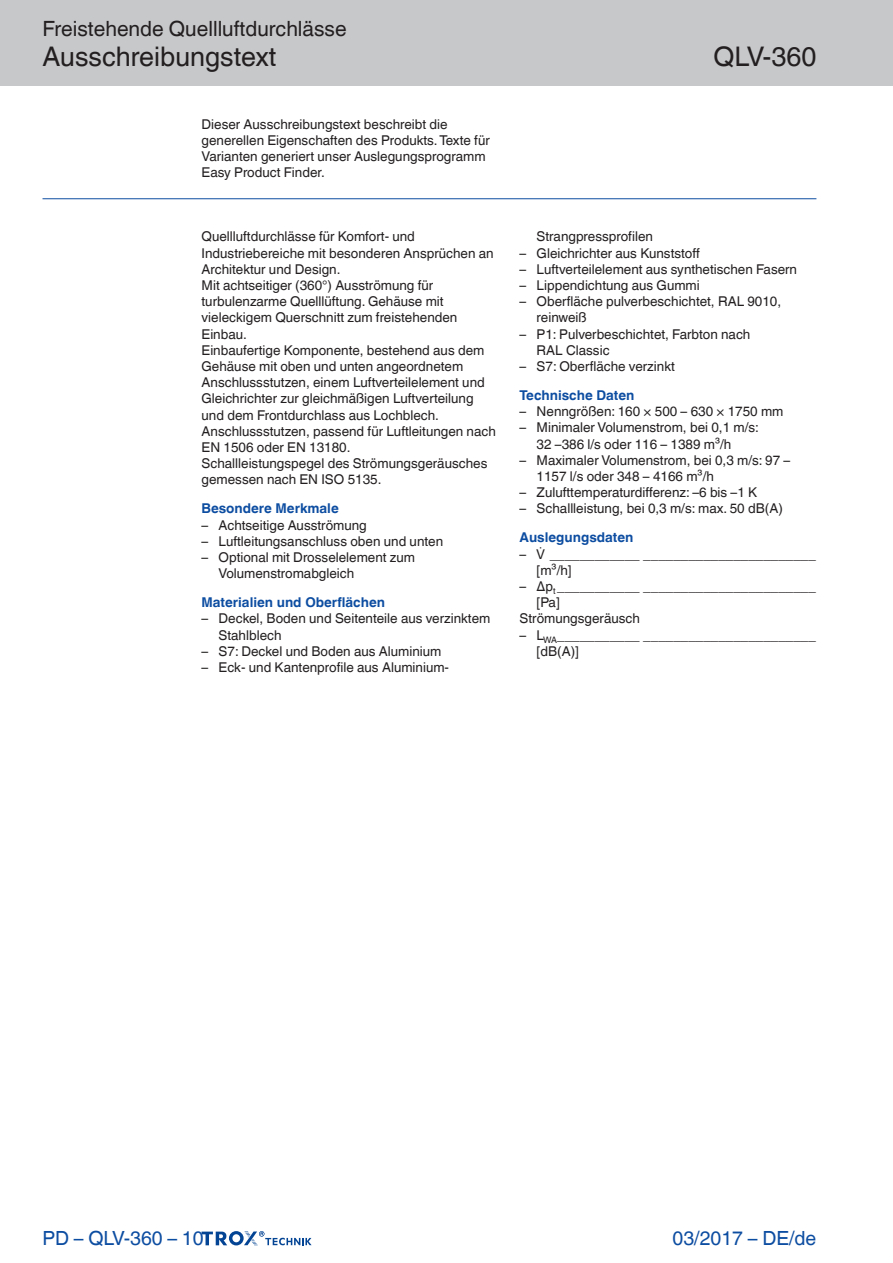
<style>
.page{position:relative;width:893px;height:1263px;background:#fff}
.page>*{position:absolute;margin:0;border:0;box-sizing:border-box;transform-origin:0 0}
.Navigation_2{font:27px "TROX Helvetica";color:#231f20}
.Navigation_3{font:27px "TROX Helvetica";color:#231f20}
.Navigation_1{font:21px "TROX Helvetica";color:#231f20}
.date{font:19.5px "TROX Helvetica";color:#0d4da1}
.pagina_li-re{font:19.5px "TROX Helvetica";color:#0d4da1}
.descr_txt_section_li{font:13.5px/16.2px "TROX Helvetica";color:#231f20}
.descr_txt_section_pa{font:13.5px/16.2px "TROX Helvetica";color:#231f20}
.descr_txt_section_ti{font:700 13.5px "TROX Helvetica";color:#0d4da1}
</style>
<div class="page">
<div style="left:0;top:0;width:893px;height:85px;background:#c7c8ca"></div>
<hr style="left:43px;top:198px;width:773px;height:1px;background:#0d4da1">
<svg style="left:202px;top:1231px;width:110px;height:15px"></svg>
<p class="Navigation_1" style="left:43px;top:17px;width:306px">Freistehende Quellluftdurchlässe</p>
<p class="Navigation_2" style="left:43px;top:41px;width:235px">Ausschreibungstext</p>
<p class="descr_txt_section_pa" style="left:202px;top:116px;width:290px">Dieser Ausschreibungstext beschreibt die generellen Eigenschaften des Produkts. Texte für Varianten generiert unser Auslegungsprogramm Easy Product Finder.</p>
<p class="descr_txt_section_pa" style="left:202px;top:229px;width:294px">Quellluftdurchlässe für Komfort- und<br>Industriebereiche mit besonderen Ansprüchen an<br>Architektur und Design.</p>
<p class="descr_txt_section_pa" style="left:202px;top:277px;width:257px">Mit achtseitiger (360°) Ausströmung für turbulenzarme Quelllüftung. Gehäuse mit vieleckigem Querschnitt zum freistehenden Einbau.</p>
<p class="descr_txt_section_pa" style="left:202px;top:342px;width:285px">Einbaufertige Komponente, bestehend aus dem Gehäuse mit oben und unten angeordnetem Anschlussstutzen, einem Luftverteilelement und Gleichrichter zur gleichmäßigen Luftverteilung und dem Frontdurchlass aus Lochblech.</p>
<p class="descr_txt_section_pa" style="left:202px;top:423px;width:296px">Anschlussstutzen, passend für Luftleitungen nach<br>EN 1506 oder EN 13180.</p>
<p class="descr_txt_section_pa" style="left:202px;top:455px;width:287px">Schallleistungspegel des Strömungsgeräusches gemessen nach EN ISO 5135.</p>
<p class="descr_txt_section_ti" style="left:202px;top:501px;width:139px">Besondere Merkmale</p>
<p class="descr_txt_section_li" style="left:202px;top:517px;width:167px">– Achtseitige Ausströmung</p>
<p class="descr_txt_section_li" style="left:202px;top:533px;width:243px">– Luftleitungsanschluss oben und unten</p>
<p class="descr_txt_section_li" style="left:219px;top:549px;width:198px;text-indent:-17px">– Optional mit Drosselelement zum<br>Volumenstromabgleich</p>
<p class="descr_txt_section_ti" style="left:202px;top:595px;width:185px">Materialien und Oberflächen</p>
<p class="descr_txt_section_li" style="left:219px;top:611px;width:273px;text-indent:-17px">– Deckel, Boden und Seitenteile aus verzinktem<br>Stahlblech</p>
<p class="descr_txt_section_li" style="left:202px;top:643px;width:241px">– S7: Deckel und Boden aus Aluminium</p>
<p class="descr_txt_section_li" style="left:202px;top:659px;width:249px">– Eck- und Kantenprofile aus Aluminium-</p>
<p class="Navigation_3" style="left:714px;top:41px;width:104px">QLV-360</p>
<p class="descr_txt_section_li" style="left:537px;top:229px;width:118px">Strangpressprofilen</p>
<p class="descr_txt_section_li" style="left:520px;top:245px;width:182px">– Gleichrichter aus Kunststoff</p>
<p class="descr_txt_section_li" style="left:520px;top:261px;width:279px">– Luftverteilelement aus synthetischen Fasern</p>
<p class="descr_txt_section_li" style="left:520px;top:277px;width:182px">– Lippendichtung aus Gummi</p>
<p class="descr_txt_section_li" style="left:537px;top:293px;width:246px;text-indent:-17px">– Oberfläche pulverbeschichtet, RAL 9010, reinweiß</p>
<p class="descr_txt_section_li" style="left:537px;top:326px;width:215px;text-indent:-17px">– P1: Pulverbeschichtet, Farbton nach<br>RAL Classic</p>
<p class="descr_txt_section_li" style="left:520px;top:358px;width:157px">– S7: Oberfläche verzinkt</p>
<p class="descr_txt_section_ti" style="left:520px;top:387px;width:116px">Technische Daten</p>
<p class="descr_txt_section_li" style="left:520px;top:403px;width:265px">– Nenngrößen: 160 × 500 – 630 × 1750 mm</p>
<p class="descr_txt_section_li" style="left:537px;top:420px;width:224px;text-indent:-17px">– Minimaler Volumenstrom, bei 0,1 m/s:<br>32 –386 l/s oder 116 – 1389 m³/h</p>
<p class="descr_txt_section_li" style="left:537px;top:452px;width:255px;text-indent:-17px">– Maximaler Volumenstrom, bei 0,3 m/s: 97 –<br>1157 l/s oder 348 – 4166 m³/h</p>
<p class="descr_txt_section_li" style="left:520px;top:484px;width:239px">– Zulufttemperaturdifferenz: –6 bis –1 K</p>
<p class="descr_txt_section_li" style="left:520px;top:501px;width:265px">– Schallleistung, bei 0,3 m/s: max. 50 dB(A)</p>
<p class="descr_txt_section_ti" style="left:520px;top:530px;width:115px">Auslegungsdaten</p>
<p class="descr_txt_section_li" style="left:537px;top:546px;width:281px;text-indent:-17px">– ____________ _______________________ [m³/h]</p>
<p class="descr_txt_section_li" style="left:537px;top:578px;width:281px;text-indent:-17px">– Δp<sub>t</sub> ___________ _______________________ [Pa]</p>
<p class="descr_txt_section_pa" style="left:520px;top:611px;width:122px">Strömungsgeräusch</p>
<p class="descr_txt_section_li" style="left:537px;top:627px;width:281px;text-indent:-17px">– L<sub>WA</sub>___________ _______________________ [dB(A)]</p>
<p class="pagina_li-re" style="left:43px;top:1227px;width:163px">PD – QLV-360 – 10</p>
<p class="date" style="left:673px;top:1227px;width:145px">03/2017 – DE/de</p>
</div>
